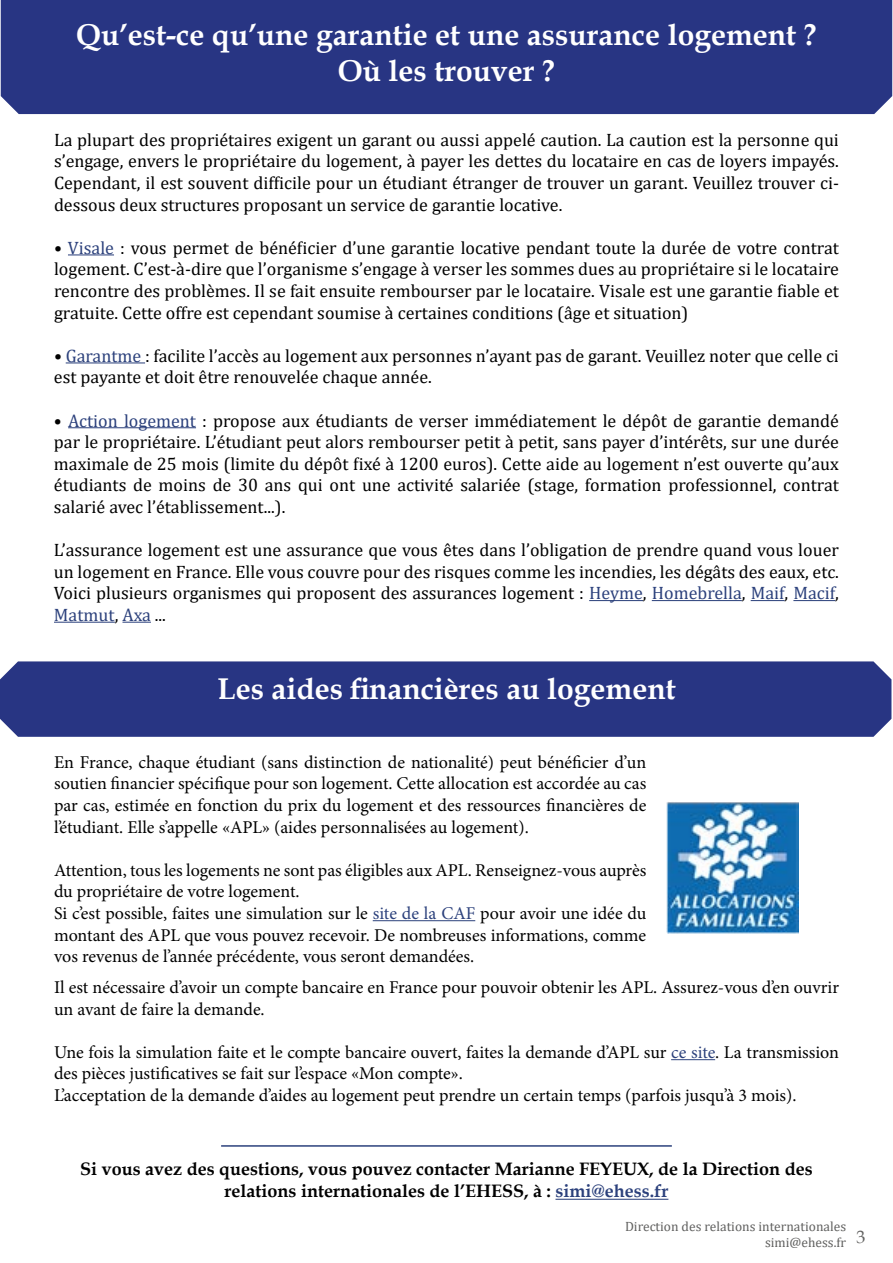
<style>
.page{position:relative;width:893px;height:1263px;background:#fff}
.page>*{position:absolute;margin:0;border:0;box-sizing:border-box;transform-origin:0 0}
.t1{font:700 30px/36px "Book Antiqua";color:#fff;text-align:center}
.t2{font:18px/21.6px "Cambria";color:#000;text-align:justify}
.t3{font:18px/21.6px "Minion Pro";color:#000}
.t4{font:700 18px/21.6px "Book Antiqua";color:#000;text-align:center}
.t5{font:13.5px/16.2px "Cambria";color:#616160}
.s1{color:#2c417c}
</style>
<div class="page">
<div style="left:1px;top:0;width:891px;height:114px;background:#283583"></div>
<hr style="left:68px;top:254px;width:46px;height:1px;background:#2c417c">
<hr style="left:66px;top:362px;width:79px;height:1px;background:#2c417c">
<hr style="left:68px;top:427px;width:128px;height:1px;background:#2c417c">
<hr style="left:589px;top:600px;width:54px;height:1px;background:#2c417c">
<hr style="left:652px;top:600px;width:90px;height:1px;background:#2c417c">
<hr style="left:751px;top:600px;width:34px;height:1px;background:#2c417c">
<hr style="left:793px;top:600px;width:42px;height:1px;background:#2c417c">
<hr style="left:54px;top:622px;width:61px;height:1px;background:#2c417c">
<svg style="left:122px;top:622px;width:29px;height:1px"></svg>
<div style="left:0;top:661px;width:891px;height:76px;background:#283583"></div>
<hr style="left:373px;top:920px;width:102px;height:1px;background:#2c417c">
<img style="left:666px;top:802px;width:132px;height:131px">
<hr style="left:671px;top:1059px;width:44px;height:1px;background:#2c417c">
<hr style="left:221px;top:1145px;width:451px;height:2px;background:#2c417c">
<hr style="left:555px;top:1199px;width:113px;height:1px;background:#2c417c">
<h1 class="t1" style="left:76px;top:17px;width:742px">Qu’est-ce qu’une garantie et une assurance logement ?<br>Où les trouver ?</h1>
<p class="t2" style="left:54px;top:129px;width:786px">La plupart des propriétaires exigent un garant ou aussi appelé caution. La caution est la personne qui s’engage, envers le propriétaire du logement, à payer les dettes du locataire en cas de loyers impayés.<br>Cependant, il est souvent difficile pour un étudiant étranger de trouver un garant. Veuillez trouver ci&shy;dessous deux structures proposant un service de garantie locative.</p>
<p class="t2" style="left:54px;top:237px;width:786px">• <span class="s1">Visale</span> : vous permet de bénéficier d’une garantie locative pendant toute la durée de votre contrat logement. C’est-à-dire que l’organisme s’engage à verser les sommes dues au propriétaire si le locataire rencontre des problèmes. Il se fait ensuite rembourser par le locataire. Visale est une garantie fiable et gratuite. Cette offre est cependant soumise à certaines conditions (âge et situation)</p>
<p class="t2" style="left:54px;top:345px;width:786px">• <span class="s1">Garantme</span> : facilite l’accès au logement aux personnes n’ayant pas de garant. Veuillez noter que celle ci est payante et doit être renouvelée chaque année.</p>
<p class="t2" style="left:54px;top:410px;width:786px">• <span class="s1">Action logement</span> : propose aux étudiants de verser immédiatement le dépôt de garantie demandé par le propriétaire. L’étudiant peut alors rembourser petit à petit, sans payer d’intérêts, sur une durée maximale de 25 mois (limite du dépôt fixé à 1200 euros). Cette aide au logement n’est ouverte qu’aux étudiants de moins de 30 ans qui ont une activité salariée (stage, formation professionnel, contrat salarié avec l’établissement...).</p>
<p class="t2" style="left:54px;top:539px;width:786px">L’assurance logement est une assurance que vous êtes dans l’obligation de prendre quand vous louer un logement en France. Elle vous couvre pour des risques comme les incendies, les dégâts des eaux, etc.<br>Voici plusieurs organismes qui proposent des assurances logement : <span class="s1">Heyme</span>, <span class="s1">Homebrella</span>, <span class="s1">Maif</span>, <span class="s1">Macif</span>, <span class="s1">Matmut</span>, <span class="s1">Axa</span> ...</p>
<h1 class="t1" style="left:217px;top:670px;width:460px">Les aides financières au logement</h1>
<p class="t3" style="left:54px;top:751px;width:594px;text-align:justify">En France, chaque étudiant (sans distinction de nationalité) peut bénéficier d’un soutien financier spécifique pour son logement. Cette allocation est accordée au cas par cas, estimée en fonction du prix du logement et des ressources financières de l’étudiant. Elle s’appelle «APL» (aides personnalisées au logement).</p>
<p class="t3" style="left:54px;top:859px;width:594px">Attention, tous les logements ne sont pas éligibles aux APL. Renseignez-vous auprès du propriétaire de votre logement.<br>Si c’est possible, faites une simulation sur le <span class="s1">site de la CAF</span> pour avoir une idée du montant des APL que vous pouvez recevoir. De nombreuses informations, comme vos revenus de l’année précédente, vous seront demandées.</p>
<p class="t3" style="left:54px;top:976px;width:787px">Il est nécessaire d’avoir un compte bancaire en France pour pouvoir obtenir les APL. Assurez-vous d’en ouvrir un avant de faire la demande.</p>
<p class="t3" style="left:54px;top:1041px;width:786px">Une fois la simulation faite et le compte bancaire ouvert, faites la demande d’APL sur <span class="s1">ce site</span>. La transmission des pièces justificatives se fait sur l’espace «Mon compte».<br>L’acceptation de la demande d’aides au logement peut prendre un certain temps (parfois jusqu’à 3 mois).</p>
<p class="t4" style="left:80px;top:1158px;width:734px">Si vous avez des questions, vous pouvez contacter Marianne FEYEUX, de la Direction des relations internationales de l’EHESS, à : <span class="s1">simi@ehess.fr</span></p>
<p class="t5" style="left:765px;top:1218px;width:102px;text-indent:-140px">Direction des relations internationales simi@ehess.fr <sup>3</sup></p>
</div>
